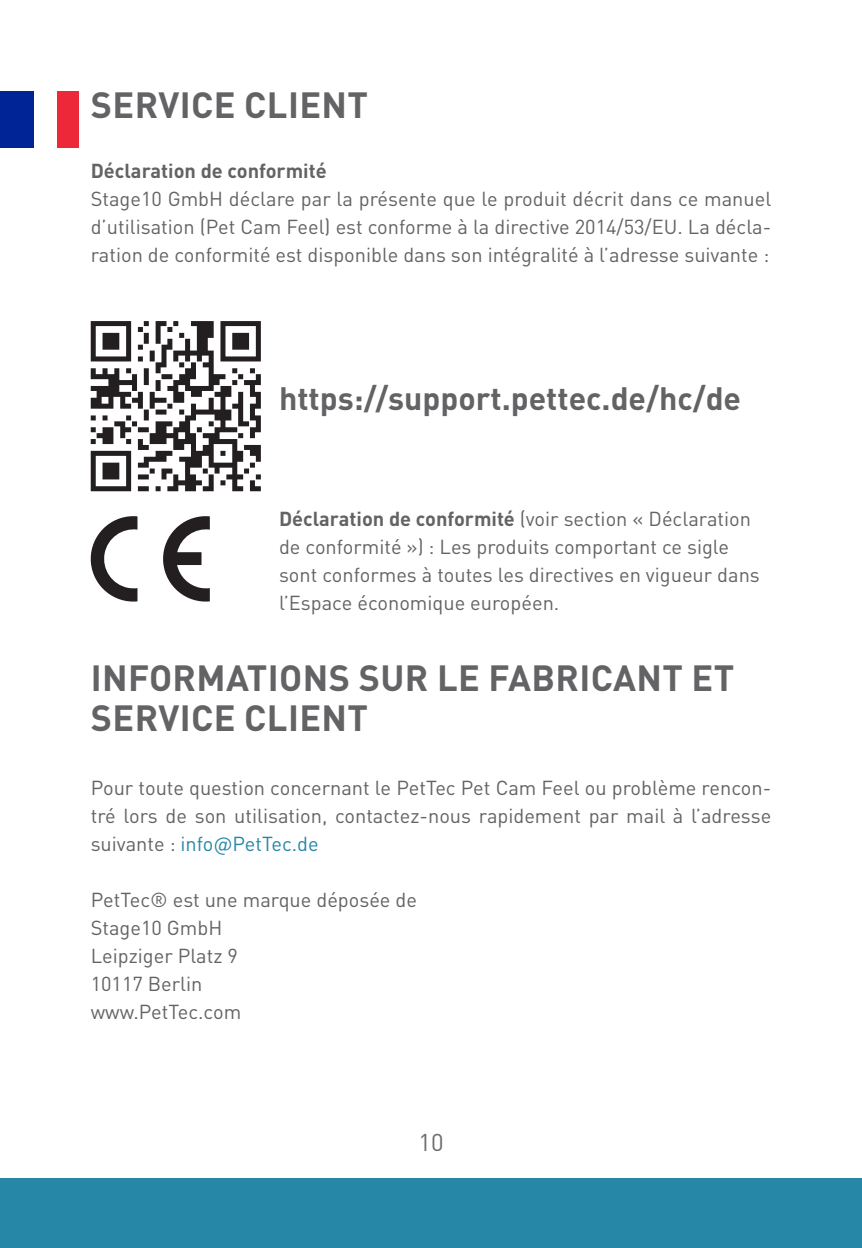
<style>
.page{position:relative;width:862px;height:1248px;background:#fff}
.page>*{position:absolute;margin:0;border:0;box-sizing:border-box;transform-origin:0 0}
.t1{font:700 36px/40px "DIN Pro";letter-spacing:.01em;color:#636366}
.t2{font:700 32px "DIN Pro";color:#636366}
.t3{font:24px "DIN Pro";color:#6c6d70}
.t4{font:20px/28px "DIN Pro";color:#636366}
.t5{font:700 20px "DIN Pro";color:#636366}
.s1{font-weight:700}
.s2{color:#2787a6}
</style>
<div class="page">
<div style="left:0;top:1177px;width:862px;height:70px;background:#2787a6"></div>
<div style="left:56px;top:91px;width:23px;height:56px;background:#ed2939"></div>
<div style="left:34px;top:91px;width:23px;height:56px;background:#fff"></div>
<div style="left:0;top:91px;width:34px;height:56px;background:#002395"></div>
<svg style="left:91px;top:516px;width:46px;height:85px"></svg>
<svg style="left:163px;top:516px;width:47px;height:85px"></svg>
<svg style="left:91px;top:321px;width:170px;height:170px"></svg>
<h1 class="t1" style="left:91px;top:81px;width:279px">SERVICE CLIENT</h1>
<p class="t5" style="left:91px;top:154px;width:237px">Déclaration de conformité</p>
<p class="t4" style="left:91px;top:183px;width:682px;text-align:justify">Stage10 GmbH déclare par la présente que le produit décrit dans ce manuel d’utilisation (Pet Cam Feel) est conforme à la directive 2014/53/EU. La décla&shy;ration de conformité est disponible dans son intégralité à l’adresse suivante :</p>
<h2 class="t2" style="left:279px;top:371px;width:464px">https://support.pettec.de/hc/de</h2>
<p class="t4" style="left:279px;top:502px;width:482px"><span class="s1">Déclaration de conformité</span> (voir section « Déclaration de conformité ») : Les produits comportant ce sigle sont conformes à toutes les directives en vigueur dans l’Espace économique européen.</p>
<h1 class="t1" style="left:91px;top:654px;width:645px">INFORMATIONS SUR LE FABRICANT ET<br>SERVICE CLIENT</h1>
<p class="t4" style="left:91px;top:772px;width:682px;text-align:justify">Pour toute question concernant le PetTec Pet Cam Feel ou problème rencon&shy;tré lors de son utilisation, contactez-nous rapidement par mail à l’adresse suivante : <span class="s2">info@PetTec.de</span></p>
<p class="t4" style="left:91px;top:884px;width:328px">PetTec® est une marque déposée de<br>Stage10 GmbH<br>Leipziger Platz 9<br>10117 Berlin<br>www.PetTec.com</p>
<p class="t3" style="left:418px;top:1122px;width:27px">10</p>
</div>
